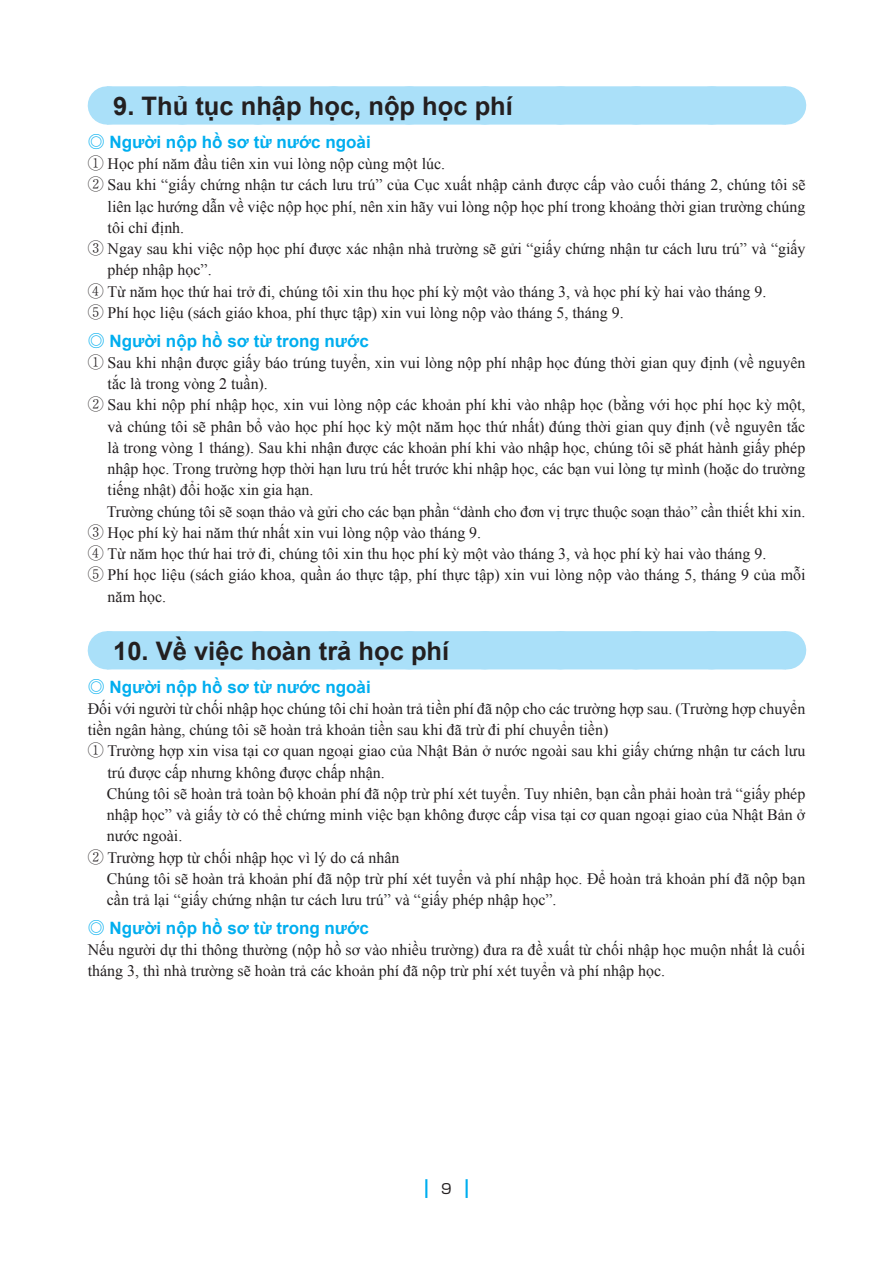
<style>
.page{position:relative;width:893px;height:1263px;background:#fff}
.page>*{position:absolute;margin:0;border:0;box-sizing:border-box;transform-origin:0 0}
.t1{font:700 25.5px "Arial";color:#231f20}
.t2{font:700 16.95px "Arial";color:#00aeef}
.t3{font:15.9px/21.3px "Times New Roman";color:#231f20}
.s1{font-family:"Ryumin Pr 6";font-weight:300}
</style>
<div class="page">
<svg style="left:425px;top:1179px;width:2px;height:19px"></svg>
<svg style="left:466px;top:1179px;width:2px;height:19px"></svg>
<div style="left:107px;top:86px;width:679px;height:39px;background:#aae0f9"></div>
<svg style="left:182px;top:86px;width:566px;height:39px"></svg>
<hr style="left:786px;top:86px;width:1px;height:39px;background:#aae0f9">
<div style="left:107px;top:631px;width:679px;height:38px;background:#aae0f9"></div>
<svg style="left:187px;top:631px;width:561px;height:1px"></svg>
<hr style="left:786px;top:631px;width:1px;height:38px;background:#aae0f9">
<h1 class="t1" style="left:113px;top:90px;width:401px">9. Thủ tục nhập học, nộp học phí</h1>
<p class="t2" style="left:88px;top:131px;width:285px"><span class="s1">◎</span> Người nộp hồ sơ từ nước ngoài</p>
<p class="t3" style="left:88px;top:153px;width:359px"><span class="s1">①</span> Học phí năm đầu tiên xin vui lòng nộp cùng một lúc.</p>
<p class="t3" style="left:88px;top:174px;width:719px"><span class="s1">②</span> Sau khi “giấy chứng nhận tư cách lưu trú” của Cục xuất nhập cảnh được cấp vào cuối tháng 2, chúng tôi sẽ</p>
<p class="t3" style="left:108px;top:195px;width:699px">liên lạc hướng dẫn về việc nộp học phí, nên xin hãy vui lòng nộp học phí trong khoảng thời gian trường chúng</p>
<p class="t3" style="left:108px;top:217px;width:78px">tôi chỉ định.</p>
<p class="t3" style="left:88px;top:238px;width:719px"><span class="s1">③</span> Ngay sau khi việc nộp học phí được xác nhận nhà trường sẽ gửi “giấy chứng nhận tư cách lưu trú” và “giấy</p>
<p class="t3" style="left:108px;top:259px;width:106px">phép nhập học”.</p>
<p class="t3" style="left:88px;top:280px;width:680px"><span class="s1">④</span> Từ năm học thứ hai trở đi, chúng tôi xin thu học phí kỳ một vào tháng 3, và học phí kỳ hai vào tháng 9.</p>
<p class="t3" style="left:88px;top:302px;width:538px"><span class="s1">⑤</span> Phí học liệu (sách giáo khoa, phí thực tập) xin vui lòng nộp vào tháng 5, tháng 9.</p>
<p class="t2" style="left:88px;top:329px;width:283px"><span class="s1">◎</span> Người nộp hồ sơ từ trong nước</p>
<p class="t3" style="left:88px;top:352px;width:719px"><span class="s1">①</span> Sau khi nhận được giấy báo trúng tuyển, xin vui lòng nộp phí nhập học đúng thời gian quy định (về nguyên</p>
<p class="t3" style="left:108px;top:373px;width:162px">tắc là trong vòng 2 tuần).</p>
<p class="t3" style="left:88px;top:394px;width:719px"><span class="s1">②</span> Sau khi nộp phí nhập học, xin vui lòng nộp các khoản phí khi vào nhập học (bằng với học phí học kỳ một,</p>
<p class="t3" style="left:108px;top:415px;width:699px">và chúng tôi sẽ phân bổ vào học phí học kỳ một năm học thứ nhất) đúng thời gian quy định (về nguyên tắc</p>
<p class="t3" style="left:108px;top:437px;width:699px">là trong vòng 1 tháng). Sau khi nhận được các khoản phí khi vào nhập học, chúng tôi sẽ phát hành giấy phép</p>
<p class="t3" style="left:108px;top:458px;width:699px">nhập học. Trong trường hợp thời hạn lưu trú hết trước khi nhập học, các bạn vui lòng tự mình (hoặc do trường</p>
<p class="t3" style="left:108px;top:479px;width:207px">tiếng nhật) đổi hoặc xin gia hạn.</p>
<p class="t3" style="left:107px;top:500px;width:700px">Trường chúng tôi sẽ soạn thảo và gửi cho các bạn phần “dành cho đơn vị trực thuộc soạn thảo” cần thiết khi xin.</p>
<p class="t3" style="left:88px;top:522px;width:395px"><span class="s1">③</span> Học phí kỳ hai năm thứ nhất xin vui lòng nộp vào tháng 9.</p>
<p class="t3" style="left:88px;top:543px;width:680px"><span class="s1">④</span> Từ năm học thứ hai trở đi, chúng tôi xin thu học phí kỳ một vào tháng 3, và học phí kỳ hai vào tháng 9.</p>
<p class="t3" style="left:88px;top:564px;width:719px"><span class="s1">⑤</span> Phí học liệu (sách giáo khoa, quần áo thực tập, phí thực tập) xin vui lòng nộp vào tháng 5, tháng 9 của mỗi</p>
<p class="t3" style="left:108px;top:585px;width:60px">năm học.</p>
<h1 class="t1" style="left:113px;top:634px;width:338px">10. Về việc hoàn trả học phí</h1>
<p class="t2" style="left:88px;top:675px;width:285px"><span class="s1">◎</span> Người nộp hồ sơ từ nước ngoài</p>
<p class="t3" style="left:88px;top:698px;width:719px">Đối với người từ chối nhập học chúng tôi chỉ hoàn trả tiền phí đã nộp cho các trường hợp sau. (Trường hợp chuyển</p>
<p class="t3" style="left:88px;top:719px;width:522px">tiền ngân hàng, chúng tôi sẽ hoàn trả khoản tiền sau khi đã trừ đi phí chuyển tiền)</p>
<p class="t3" style="left:88px;top:740px;width:719px"><span class="s1">①</span> Trường hợp xin visa tại cơ quan ngoại giao của Nhật Bản ở nước ngoài sau khi giấy chứng nhận tư cách lưu</p>
<p class="t3" style="left:107px;top:761px;width:279px">trú được cấp nhưng không được chấp nhận.</p>
<p class="t3" style="left:107px;top:783px;width:700px">Chúng tôi sẽ hoàn trả toàn bộ khoản phí đã nộp trừ phí xét tuyển. Tuy nhiên, bạn cần phải hoàn trả “giấy phép</p>
<p class="t3" style="left:107px;top:804px;width:700px">nhập học” và giấy tờ có thể chứng minh việc bạn không được cấp visa tại cơ quan ngoại giao của Nhật Bản ở</p>
<p class="t3" style="left:107px;top:825px;width:77px">nước ngoài.</p>
<p class="t3" style="left:88px;top:846px;width:313px"><span class="s1">②</span> Trường hợp từ chối nhập học vì lý do cá nhân</p>
<p class="t3" style="left:107px;top:868px;width:700px">Chúng tôi sẽ hoàn trả khoản phí đã nộp trừ phí xét tuyển và phí nhập học. Để hoàn trả khoản phí đã nộp bạn</p>
<p class="t3" style="left:107px;top:889px;width:451px">cần trả lại “giấy chứng nhận tư cách lưu trú” và “giấy phép nhập học”.</p>
<p class="t2" style="left:88px;top:917px;width:283px"><span class="s1">◎</span> Người nộp hồ sơ từ trong nước</p>
<p class="t3" style="left:88px;top:939px;width:719px">Nếu người dự thi thông thường (nộp hồ sơ vào nhiều trường) đưa ra đề xuất từ chối nhập học muộn nhất là cuối tháng 3, thì nhà trường sẽ hoàn trả các khoản phí đã nộp trừ phí xét tuyển và phí nhập học.</p>
</div>
